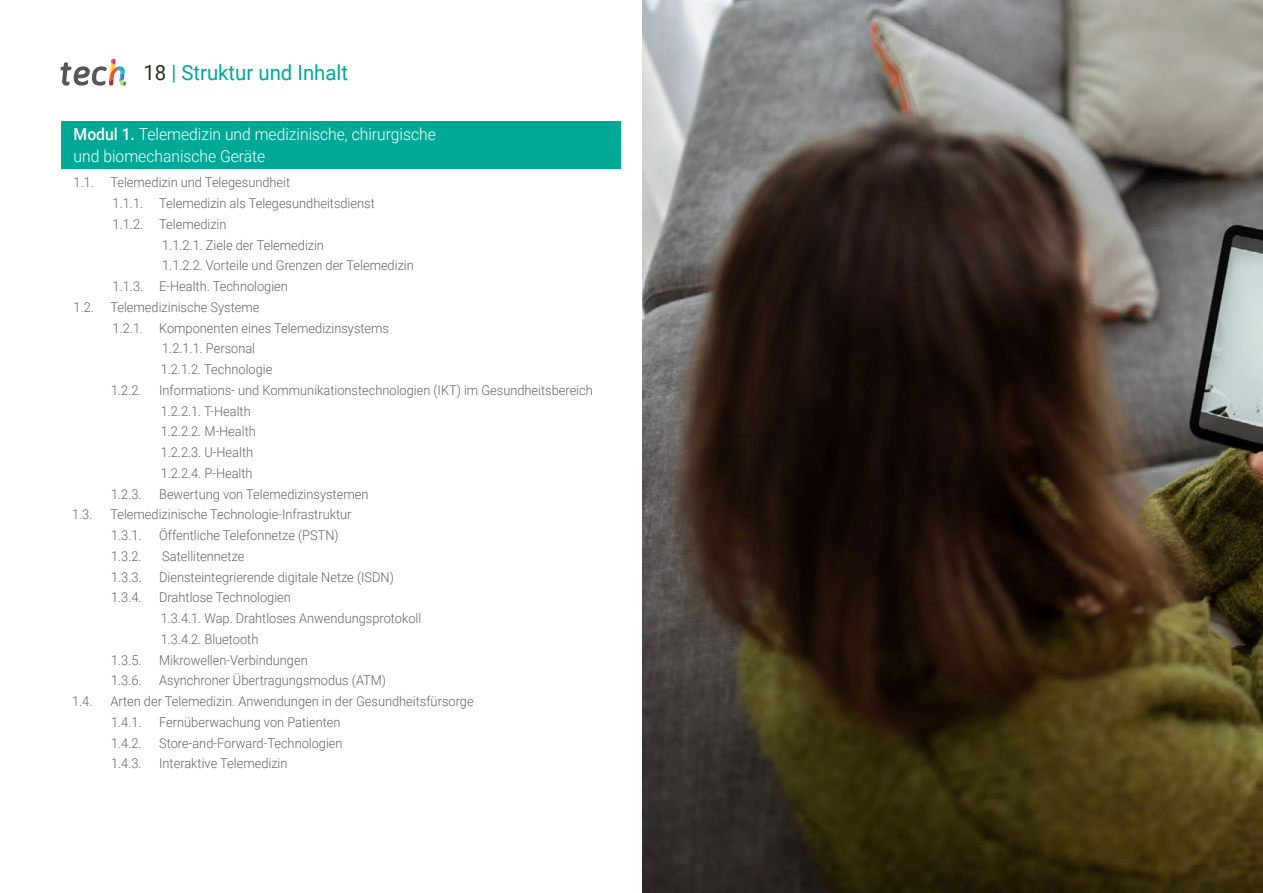
<style>
.page{position:relative;width:1263px;height:893px;background:#fff}
.page>*{position:absolute;margin:0;border:0;box-sizing:border-box;transform-origin:0 0}
.t1{font:21px "Roboto";color:#00a996}
.t2{font:300 16.5px/22.5px "Roboto";color:#fff;scale:.95 1}
.t3{font:300 13.5px/20.7px "Roboto";color:#61646a;scale:.95 1}
.s1{color:#312e20}
.s2{font-weight:500}
</style>
<div class="page">
<div style="left:61px;top:121px;width:560px;height:48px;background:#00a996"></div>
<svg style="left:61px;top:59px;width:65px;height:27px"></svg>
<img style="left:642px;top:0;width:621px;height:893px">
<h1 class="t1" style="left:144px;top:57px;width:206px"><span class="s1">18</span> | Struktur und Inhalt</h1>
<p class="t2" style="left:74px;top:122px;width:383px"><span class="s2">Modul 1.</span> Telemedizin und medizinische, chirurgische und biomechanische Geräte</p>
<p class="t3" style="left:74px;top:172px;width:229px">1.1. Telemedizin und Telegesundheit</p>
<p class="t3" style="left:113px;top:192px;width:277px">1.1.1. Telemedizin als Telegesundheitsdienst</p>
<p class="t3" style="left:113px;top:213px;width:121px">1.1.2. Telemedizin</p>
<p class="t3" style="left:162px;top:234px;width:172px">1.1.2.1. Ziele der Telemedizin</p>
<p class="t3" style="left:162px;top:255px;width:266px">1.1.2.2. Vorteile und Grenzen der Telemedizin</p>
<p class="t3" style="left:113px;top:275px;width:186px">1.1.3. E-Health. Technologien</p>
<p class="t3" style="left:74px;top:296px;width:197px">1.2. Telemedizinische Systeme</p>
<p class="t3" style="left:113px;top:317px;width:292px">1.2.1. Komponenten eines Telemedizinsystems</p>
<p class="t3" style="left:162px;top:338px;width:99px">1.2.1.1. Personal</p>
<p class="t3" style="left:161px;top:358px;width:119px">1.2.1.2. Technologie</p>
<p class="t3" style="left:111px;top:379px;width:34px">1.2.2.</p>
<p class="t3" style="left:159px;top:379px;width:458px">Informations- und Kommunikationstechnologien (IKT) im Gesundheitsbereich<br>1.2.2.1. T-Health<br>1.2.2.2. M-Health<br>1.2.2.3. U-Health<br>1.2.2.4. P-Health</p>
<p class="t3" style="left:111px;top:483px;width:34px">1.2.3.</p>
<p class="t3" style="left:159px;top:483px;width:222px">Bewertung von Telemedizinsystemen</p>
<p class="t3" style="left:72px;top:504px;width:23px">1.3.</p>
<p class="t3" style="left:110px;top:504px;width:255px">Telemedizinische Technologie-Infrastruktur<br>1.3.1.</p>
<p class="t3" style="left:159px;top:524px;width:190px">Öffentliche Telefonnetze (PSTN)</p>
<p class="t3" style="left:111px;top:545px;width:34px">1.3.2.</p>
<p class="t3" style="left:162px;top:545px;width:88px">Satellitennetze</p>
<p class="t3" style="left:111px;top:566px;width:34px">1.3.3.</p>
<p class="t3" style="left:159px;top:566px;width:249px">Diensteintegrierende digitale Netze (ISDN)</p>
<p class="t3" style="left:111px;top:587px;width:34px">1.3.4.</p>
<p class="t3" style="left:159px;top:587px;width:277px">Drahtlose Technologien<br>1.3.4.1. Wap. Drahtloses Anwendungsprotokoll<br>1.3.4.2. Bluetooth</p>
<p class="t3" style="left:111px;top:649px;width:34px">1.3.5.</p>
<p class="t3" style="left:159px;top:649px;width:158px">Mikrowellen-Verbindungen</p>
<p class="t3" style="left:111px;top:670px;width:34px">1.3.6.</p>
<p class="t3" style="left:159px;top:670px;width:240px">Asynchroner Übertragungsmodus (ATM)</p>
<p class="t3" style="left:72px;top:690px;width:23px">1.4.</p>
<p class="t3" style="left:110px;top:690px;width:384px">Arten der Telemedizin. Anwendungen in der Gesundheitsfürsorge<br>1.4.1.</p>
<p class="t3" style="left:159px;top:711px;width:192px">Fernüberwachung von Patienten</p>
<p class="t3" style="left:111px;top:732px;width:34px">1.4.2.</p>
<p class="t3" style="left:159px;top:732px;width:195px">Store-and-Forward-Technologien</p>
<p class="t3" style="left:111px;top:753px;width:34px">1.4.3.</p>
<p class="t3" style="left:159px;top:753px;width:137px">Interaktive Telemedizin</p>
</div>
